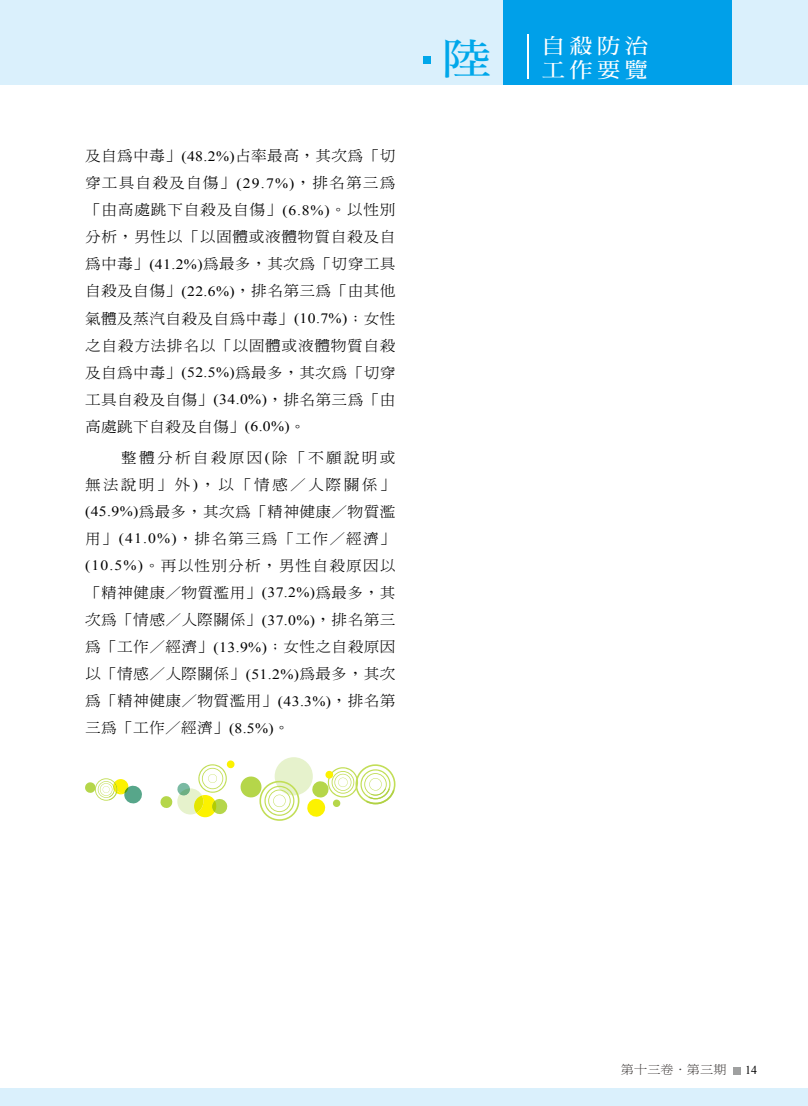
<style>
.page{position:relative;width:808px;height:1106px;background:#fff}
.page>*{position:absolute;margin:0;border:0;box-sizing:border-box;transform-origin:0 0}
.t1{font:21px/24px "DF Ming Bd HK BF";letter-spacing:.2em;color:#fff;text-align:right;scale:1.1 1}
.t2{font:300 14.25px/27px "Inn Ming";letter-spacing:.025em;color:#000;text-align:justify;scale:1.1 1}
.t3{font:12px "DF Ming W3 WIN BF";color:#3e3a39;scale:1.1 1}
.t4{font:12px "Times New Roman";color:#000}
.s1{font-family:"Times New Roman";font-weight:400}
</style>
<div class="page">
<div style="left:0;top:0;width:808px;height:85px;background:#daf0fc"></div>
<div style="left:0;top:1088px;width:808px;height:18px;background:#daf0fc"></div>
<div style="left:275px;top:757px;width:38px;height:38px;background:#e6f2cc;border-radius:50%"></div>
<svg style="left:306px;top:764px;width:89px;height:53px"></svg>
<svg style="left:160px;top:760px;width:139px;height:60px"></svg>
<svg style="left:85px;top:778px;width:57px;height:26px"></svg>
<div style="left:503px;top:0;width:228px;height:85px;background:#00a0e9"></div>
<hr style="left:527px;top:34px;width:1px;height:45px;background:#fff">
<div style="left:423px;top:56px;width:7px;height:7px;background:#00a7ea"></div>
<div style="left:734px;top:1067px;width:7px;height:7px;background:#9fa0a0"></div>
<p class="t2" style="left:85px;top:142px;width:284px">及自為中毒」<span class="s1">(48.2%)</span>占率最高，其次為「切穿工具自殺及自傷」<span class="s1">(29.7%)</span>，排名第三為「由高處跳下自殺及自傷」<span class="s1">(6.8%)</span>。以性別分析，男性以「以固體或液體物質自殺及自為中毒」<span class="s1">(41.2%)</span>為最多，其次為「切穿工具自殺及自傷」<span class="s1">(22.6%)</span>，排名第三為「由其他氣體及蒸汽自殺及自為中毒」<span class="s1">(10.7%)</span>；女性之自殺方法排名以「以固體或液體物質自殺及自為中毒」<span class="s1">(52.5%)</span>為最多，其次為「切穿工具自殺及自傷」<span class="s1">(34.0%)</span>，排名第三為「由高處跳下自殺及自傷」<span class="s1">(6.0%)</span>。</p>
<p class="t2" style="left:85px;top:444px;width:284px;text-indent:36px">整體分析自殺原因<span class="s1">(</span>除「不願說明或無法說明」外<span class="s1">)</span>，以「情感／人際關係」<span class="s1">(45.9%)</span>為最多，其次為「精神健康／物質濫用」<span class="s1">(41.0%)</span>，排名第三為「工作／經濟」<span class="s1">(10.5%)</span>。再以性別分析，男性自殺原因以「精神健康／物質濫用」<span class="s1">(37.2%)</span>為最多，其次為「情感／人際關係」<span class="s1">(37.0%)</span>，排名第三為「工作／經濟」<span class="s1">(13.9%)</span>；女性之自殺原因以「情感／人際關係」<span class="s1">(51.2%)</span>為最多，其次為「精神健康／物質濫用」<span class="s1">(43.3%)</span>，排名第三為「工作／經濟」<span class="s1">(8.5%)</span>。</p>
<h1 class="t1" style="left:443px;top:34px;width:188px">自殺防治<br><sup>陸</sup> 工作要覽</h1>
<p class="t3" style="left:621px;top:1063px;width:97px">第十三卷．第三期</p>
<p class="t4" style="left:745px;top:1062px;width:13px">14</p>
</div>
